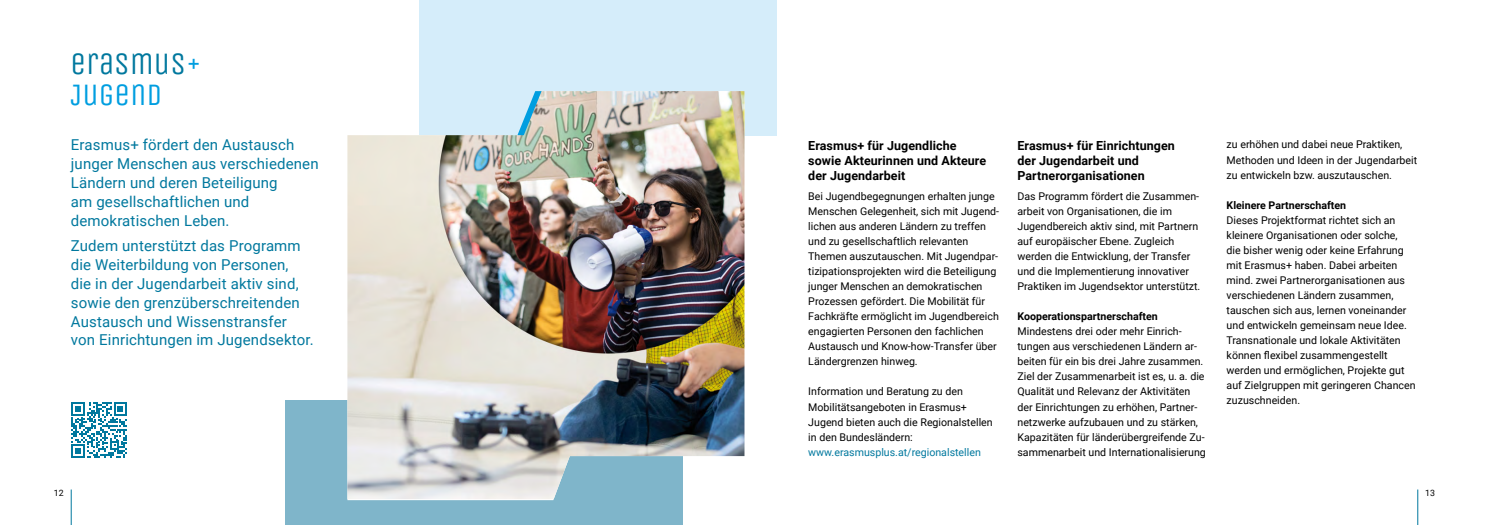
<style>
.page{position:relative;width:1489px;height:525px;background:#fff}
.page>*{position:absolute;margin:0;border:0;box-sizing:border-box;transform-origin:0 0}
.t1{font:31.25px/31.2px "Unica One";color:#00789e}
.t2{font:15px/18.8px "Roboto";letter-spacing:.01em;color:#00789e}
.t3{font:700 12.5px/15px "Roboto";letter-spacing:.005em;color:#000}
.t4{font:10.62px/15px "Roboto";color:#000}
.t5{font:700 10.62px "Roboto";color:#000}
.t6{font:10.62px "Roboto";color:#00789e}
.t7{font:8.75px "Roboto";color:#000}
.s1{color:#009ee0}
</style>
<div class="page">
<div style="left:285px;top:400px;width:397px;height:124px;background:#7fb5ca"></div>
<div style="left:419px;top:0;width:357px;height:135px;background:#d5edfa"></div>
<svg style="left:71px;top:402px;width:56px;height:55px"></svg>
<img style="left:347px;top:91px;width:397px;height:408px">
<svg style="left:517px;top:91px;width:24px;height:44px"></svg>
<hr style="left:71px;top:489px;width:1px;height:35px;background:#00789e">
<hr style="left:1417px;top:489px;width:1px;height:35px;background:#00789e">
<h1 class="t1" style="left:71px;top:48px;width:133px">ERASMUS<span class="s1">+<br>JUGEND</span></h1>
<h2 class="t2" style="left:71px;top:135px;width:249px">Erasmus+ fördert den Austausch junger Menschen aus verschiedenen<br>Ländern und deren Beteiligung<br>am gesellschaftlichen und demokratischen Leben.</h2>
<h2 class="t2" style="left:71px;top:236px;width:244px">Zudem unterstützt das Programm die Weiterbildung von Personen,<br>die in der Jugendarbeit aktiv sind, sowie den grenzüberschreitenden Austausch und Wissenstransfer von Einrichtungen im Jugendsektor.</h2>
<p class="t3" style="left:808px;top:137px;width:179px">Erasmus+ für Jugendliche sowie Akteurinnen und Akteure der Jugendarbeit</p>
<p class="t4" style="left:808px;top:188px;width:192px">Bei Jugendbegegnungen erhalten junge Menschen Gelegenheit, sich mit Jugend&shy;lichen aus anderen Ländern zu treffen und zu gesellschaftlich relevanten Themen auszutauschen. Mit Jugendpar&shy;tizipationsprojekten wird die Beteiligung junger Menschen an demokratischen Prozessen gefördert. Die Mobilität für Fachkräfte ermöglicht im Jugendbereich engagierten Personen den fachlichen Austausch und Know-how-Transfer über Ländergrenzen hinweg.</p>
<p class="t4" style="left:808px;top:383px;width:186px">Information und Beratung zu den<br>Mobilitätsangeboten in Erasmus+<br>Jugend bieten auch die Regionalstellen in den Bundesländern:</p>
<p class="t6" style="left:808px;top:444px;width:174px">www.erasmusplus.at/regionalstellen</p>
<p class="t3" style="left:1017px;top:137px;width:159px">Erasmus+ für Einrichtungen der Jugendarbeit und<br>Partnerorganisationen</p>
<p class="t4" style="left:1017px;top:188px;width:184px">Das Programm fördert die Zusammen&shy;arbeit von Organisationen, die im Jugendbereich aktiv sind, mit Partnern auf europäischer Ebene. Zugleich werden die Entwicklung, der Transfer und die Implementierung innovativer Praktiken im Jugendsektor unterstützt.</p>
<p class="t5" style="left:1017px;top:309px;width:142px">Kooperationspartnerschaften</p>
<p class="t4" style="left:1017px;top:323px;width:190px">Mindestens drei oder mehr Einrich&shy;tungen aus verschiedenen Ländern ar&shy;beiten für ein bis drei Jahre zusammen.<br>Ziel der Zusammenarbeit ist es, u. a. die Qualität und Relevanz der Aktivitäten der Einrichtungen zu erhöhen, Partner&shy;netzwerke aufzubauen und zu stärken, Kapazitäten für länderübergreifende Zu&shy;sammenarbeit und Internationalisierung</p>
<p class="t4" style="left:1226px;top:137px;width:192px">zu erhöhen und dabei neue Praktiken,<br>Methoden und Ideen in der Jugendarbeit zu entwickeln bzw. auszutauschen.</p>
<p class="t5" style="left:1226px;top:197px;width:121px">Kleinere Partnerschaften</p>
<p class="t4" style="left:1226px;top:212px;width:190px">Dieses Projektformat richtet sich an kleinere Organisationen oder solche,<br>die bisher wenig oder keine Erfahrung mit Erasmus+ haben. Dabei arbeiten mind. zwei Partnerorganisationen aus verschiedenen Ländern zusammen, tauschen sich aus, lernen voneinander und entwickeln gemeinsam neue Idee.<br>Transnationale und lokale Aktivitäten können flexibel zusammengestellt werden und ermöglichen, Projekte gut auf Zielgruppen mit geringeren Chancen zuzuschneiden.</p>
<p class="t7" style="left:54px;top:486px;width:11px">12</p>
<p class="t7" style="left:1424px;top:486px;width:11px">13</p>
</div>
